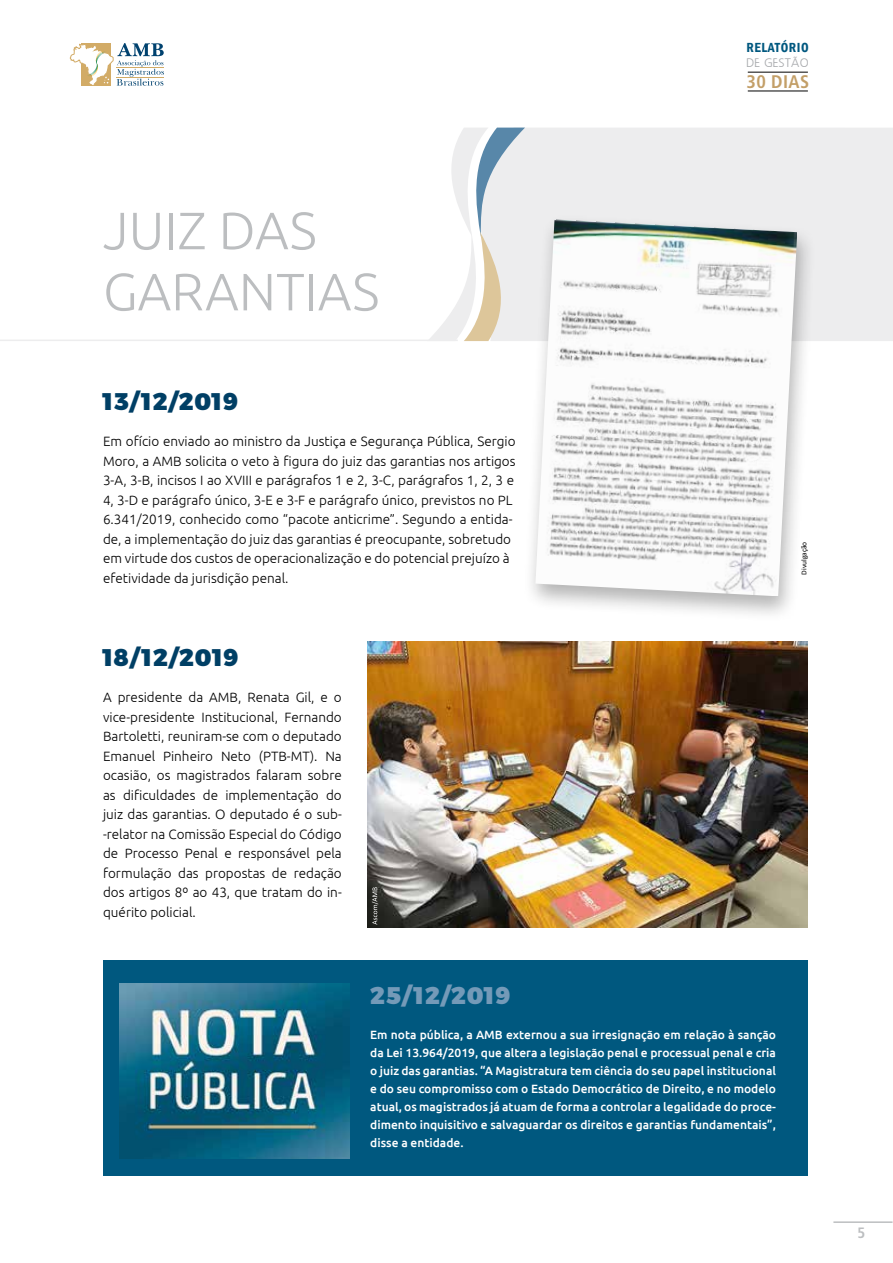
<style>
.page{position:relative;width:893px;height:1263px;background:#fff}
.page>*{position:absolute;margin:0;border:0;box-sizing:border-box;transform-origin:0 0}
.t1{font:300 52.5px/61.1px "Ubuntu";color:#bcbec0}
.t2{font:900 24px "Montserrat";letter-spacing:.04em;color:#003f65}
.t3{font:900 24px "Montserrat";letter-spacing:.04em;color:#749ab8}
.t4{font:700 condensed 18.3px "Frutiger LT Std";letter-spacing:.02em;color:#c39f68}
.t5{font:700 condensed 15px "Frutiger LT Std";color:#bcbec0}
.t6{font:300 13.5px/19.5px "Ubuntu";color:#000}
.t7{font:600 condensed 13.5px "Franklin Gothic";letter-spacing:.04em;color:#00587f}
.t8{font:12.45px "Bastardus Sans";letter-spacing:.01em;color:#a7a9ac}
.t9{font:500 12px/18px "Ubuntu";color:#fff;text-align:justify}
.t10{font:7.5px "Calibri";color:#000}
</style>
<div class="page">
<svg style="left:70px;top:43px;width:94px;height:42px"></svg>
<hr style="left:833px;top:1221px;width:59px;height:2px;background:#bcbec0">
<hr style="left:748px;top:72px;width:60px;height:1px;background:#000">
<hr style="left:748px;top:91px;width:60px;height:1px;background:#000">
<div style="left:103px;top:960px;width:705px;height:216px;background:#00587f"></div>
<div style="left:525px;top:128px;width:368px;height:213px;background:#ededee"></div>
<svg style="left:428px;top:128px;width:97px;height:213px"></svg>
<hr style="left:0;top:340px;width:458px;height:1px;background:#ededee">
<div style="left:523px;top:214px;width:294px;height:409px;background:#000;opacity:.3"></div>
<img style="left:535px;top:219px;width:262px;height:377px">
<img style="left:367px;top:641px;width:441px;height:286px">
<svg style="left:372px;top:887px;width:6px;height:37px"></svg>
<img style="left:120px;top:984px;width:229px;height:175px">
<h1 class="t1" style="left:103px;top:199px;width:278px">JUIZ DAS<br>GARANTIAS</h1>
<h2 class="t2" style="left:103px;top:381px;width:137px">13/12/2019</h2>
<p class="t6" style="left:103px;top:431px;width:414px">Em ofício enviado ao ministro da Justiça e Segurança Pública, Sergio Moro, a AMB solicita o veto à figura do juiz das garantias nos artigos 3-A, 3-B, incisos I ao XVIII e parágrafos 1 e 2, 3-C, parágrafos 1, 2, 3 e 4, 3-D e parágrafo único, 3-E e 3-F e parágrafo único, previstos no PL 6.341/2019, conhecido como “pacote anticrime”. Segundo a entida&shy;de, a implementação do juiz das garantias é preocupante, sobretudo em virtude dos custos de operacionalização e do potencial prejuízo à efetividade da jurisdição penal.</p>
<h2 class="t2" style="left:103px;top:638px;width:137px">18/12/2019</h2>
<p class="t6" style="left:103px;top:687px;width:240px;text-align:justify">A presidente da AMB, Renata Gil, e o vice-presidente Institucional, Fernando Bartoletti, reuniram-se com o deputado Emanuel Pinheiro Neto (PTB-MT). Na ocasião, os magistrados falaram sobre as dificuldades de implementação do juiz das garantias. O deputado é o sub--relator na Comissão Especial do Código de Processo Penal e responsável pela formulação das propostas de redação dos artigos 8º ao 43, que tratam do in&shy;quérito policial.</p>
<p class="t7" style="left:746px;top:38px;width:64px">RELATÓRIO</p>
<h3 class="t4" style="left:746px;top:71px;width:64px">30 DIAS</h3>
<p class="t8" style="left:746px;top:55px;width:64px">DE GESTÃO</p>
<p class="t10" style="left:799px;top:575px;width:35px;rotate:-90deg">Divulgação</p>
<h2 class="t3" style="left:370px;top:976px;width:142px">25/12/2019</h2>
<p class="t9" style="left:370px;top:1026px;width:407px">Em nota pública, a AMB externou a sua irresignação em relação à sanção da Lei 13.964/2019, que altera a legislação penal e processual penal e cria o juiz das garantias. “A Magistratura tem ciência do seu papel institucional e do seu compromisso com o Estado Democrático de Direito, e no modelo atual, os magistrados já atuam de forma a controlar a legalidade do proce&shy;dimento inquisitivo e salvaguardar os direitos e garantias fundamentais”, disse a entidade.</p>
<p class="t5" style="left:858px;top:1224px;width:9px">5</p>
</div>
